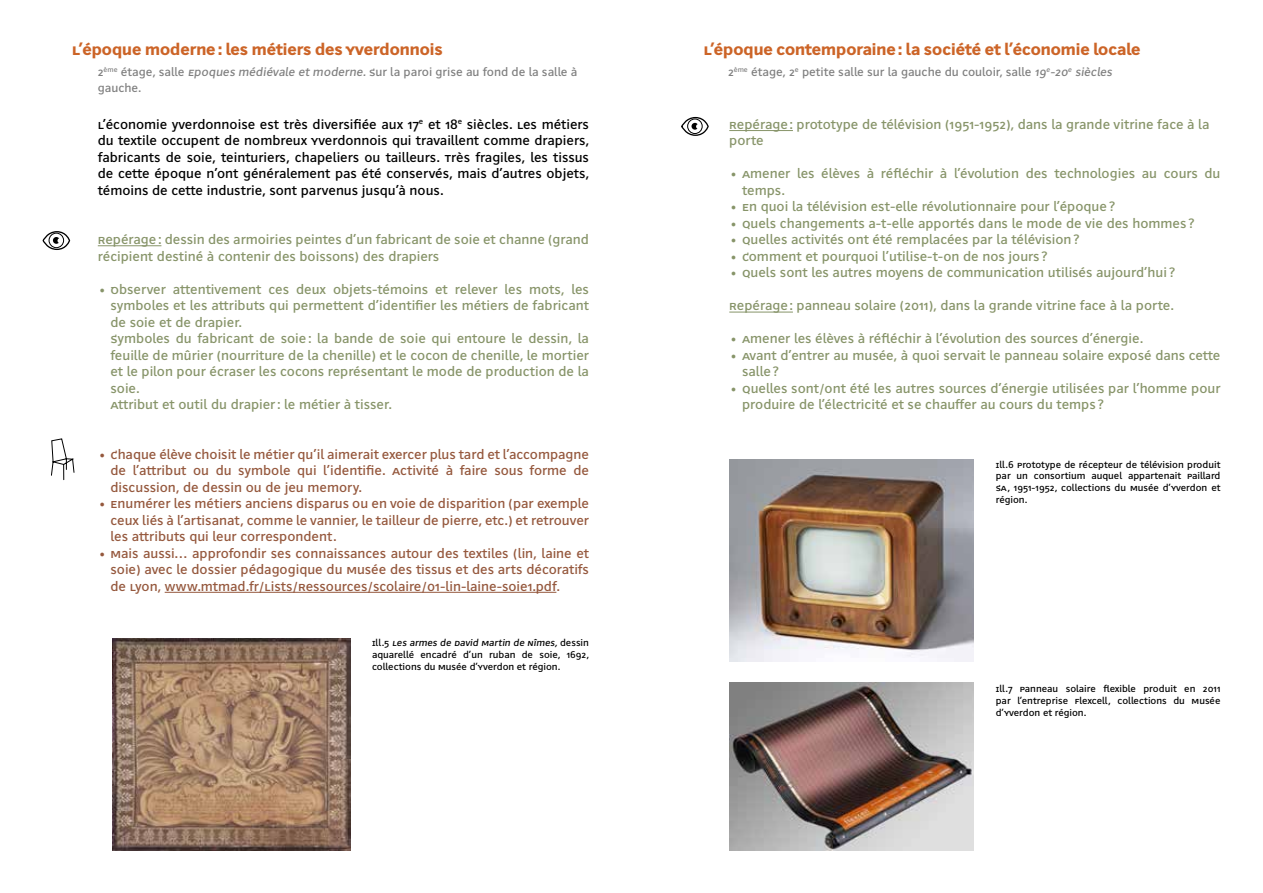
<style>
.page{position:relative;width:1263px;height:893px;background:#fff}
.page>*{position:absolute;margin:0;border:0;box-sizing:border-box;transform-origin:0 0}
.t1{font:800 16.5px "Amb Newut Classic";color:#cc6427}
.t2{font:500 13.5px/16.5px "Amb Newut Classic";color:#879469}
.t3{font:500 13.5px/16.5px "Amb Newut Classic";color:#95583d;text-align:justify}
.t4{font:500 13.5px/16.5px "Amb Newut Classic";color:#000;text-align:justify}
.t5{font:500 12px/16.2px "Amb Newut Classic";color:#808080}
.t6{font:500 9.75px/11.7px "Amb Newut Classic";color:#000;text-align:justify}
</style>
<div class="page">
<hr style="left:98px;top:245px;width:63px;height:1px;background:#879469">
<hr style="left:165px;top:592px;width:391px;height:1px;background:#95583d">
<svg style="left:51px;top:438px;width:24px;height:42px"></svg>
<hr style="left:729px;top:130px;width:64px;height:1px;background:#879469">
<hr style="left:729px;top:312px;width:64px;height:1px;background:#879469">
<svg style="left:42px;top:231px;width:29px;height:19px"></svg>
<svg style="left:681px;top:116px;width:28px;height:20px"></svg>
<img style="left:113px;top:638px;width:237px;height:212px">
<img style="left:729px;top:459px;width:244px;height:202px">
<img style="left:729px;top:683px;width:244px;height:167px">
<p class="t1" style="left:72px;top:42px;width:372px">L’époque moderne: les métiers des Yverdonnois</p>
<p class="t5" style="left:98px;top:65px;width:481px">2<sup>ème</sup> étage, salle Epoques médiévale et moderne. Sur la paroi grise au fond de la salle à gauche.</p>
<p class="t4" style="left:98px;top:116px;width:493px">L’économie yverdonnoise est très diversifiée aux 17<sup>e</sup> et 18<sup>e</sup> siècles. Les métiers du textile occupent de nombreux Yverdonnois qui travaillent comme drapiers, fabricants de soie, teinturiers, chapeliers ou tailleurs. Très fragiles, les tissus de cette époque n’ont généralement pas été conservés, mais d’autres objets, témoins de cette industrie, sont parvenus jusqu’à nous.</p>
<p class="t2" style="left:98px;top:232px;width:493px">Repérage: dessin des armoiries peintes d’un fabricant de soie et channe (grand récipient destiné à contenir des boissons) des drapiers</p>
<p class="t2" style="left:111px;top:281px;width:480px;text-indent:-13px">• Observer attentivement ces deux objets-témoins et relever les mots, les symboles et les attributs qui permettent d’identifier les métiers de fabricant de soie et de drapier.<br>Symboles du fabricant de soie: la bande de soie qui entoure le dessin, la feuille de mûrier (nourriture de la chenille) et le cocon de chenille, le mortier et le pilon pour écraser les cocons représentant le mode de production de la soie.<br>Attribut et outil du drapier: le métier à tisser.</p>
<p class="t3" style="left:111px;top:446px;width:480px;text-indent:-13px">• Chaque élève choisit le métier qu’il aimerait exercer plus tard et l’accompagne de l’attribut ou du symbole qui l’identifie. Activité à faire sous forme de discussion, de dessin ou de jeu memory.</p>
<p class="t3" style="left:111px;top:496px;width:480px;text-indent:-13px">• Enumérer les métiers anciens disparus ou en voie de disparition (par exemple ceux liés à l’artisanat, comme le vannier, le tailleur de pierre, etc.) et retrouver les attributs qui leur correspondent.</p>
<p class="t3" style="left:111px;top:545px;width:480px;text-indent:-13px">• Mais aussi… approfondir ses connaissances autour des textiles (lin, laine et soie) avec le dossier pédagogique du Musée des tissus et des arts décoratifs de Lyon, www.mtmad.fr/Lists/Ressources/scolaire/01-lin-laine-soie1.pdf.</p>
<p class="t6" style="left:372px;top:638px;width:218px">Ill .5 Les armes de David Martin de Nîmes, dessin aquarellé encadré d’un ruban de soie, 1692, collections du Musée d’Yverdon et région.</p>
<p class="t1" style="left:704px;top:42px;width:438px">L’époque contemporaine: la société et l’économie locale</p>
<p class="t5" style="left:728px;top:65px;width:387px">2<sup>ème</sup> étage, 2<sup>e</sup> petite salle sur la gauche du couloir, salle 19<sup>e</sup>-20<sup>e</sup> siècles</p>
<p class="t2" style="left:729px;top:117px;width:482px">Repérage: prototype de télévision (1951-1952), dans la grande vitrine face à la porte</p>
<p class="t2" style="left:742px;top:166px;width:480px;text-indent:-13px">• Amener les élèves à réfléchir à l’évolution des technologies au cours du temps.</p>
<p class="t2" style="left:729px;top:199px;width:387px">• En quoi la télévision est-elle révolutionnaire pour l’époque?</p>
<p class="t2" style="left:729px;top:216px;width:466px">• Quels changements a-t-elle apportés dans le mode de vie des hommes ?</p>
<p class="t2" style="left:729px;top:232px;width:352px">• Quelles activités ont été remplacées par la télévision?</p>
<p class="t2" style="left:729px;top:249px;width:320px">• Comment et pourquoi l’utilise-t-on de nos jours ?</p>
<p class="t2" style="left:729px;top:265px;width:447px">• Quels sont les autres moyens de communication utilisés aujourd’hui ?</p>
<p class="t2" style="left:729px;top:298px;width:446px">Repérage: panneau solaire (2011), dans la grande vitrine face à la porte.</p>
<p class="t2" style="left:729px;top:331px;width:415px">• Amener les élèves à réfléchir à l’évolution des sources d’énergie.</p>
<p class="t2" style="left:742px;top:348px;width:480px;text-indent:-13px">• Avant d’entrer au musée, à quoi servait le panneau solaire exposé dans cette salle?</p>
<p class="t2" style="left:742px;top:381px;width:480px;text-indent:-13px">• Quelles sont/ont été les autres sources d’énergie utilisées par l’homme pour produire de l’électricité et se chauffer au cours du temps ?</p>
<p class="t6" style="left:996px;top:459px;width:226px">Ill.6 Prototype de récepteur de télévision produit par un consortium auquel appartenait Paillard SA, 1951-1952, collections du Musée d’Yverdon et région.</p>
<p class="t6" style="left:996px;top:684px;width:226px">Ill.7 Panneau solaire flexible produit en 2011 par l’entreprise Flexcell, collections du Musée d’Yverdon et région.</p>
</div>
